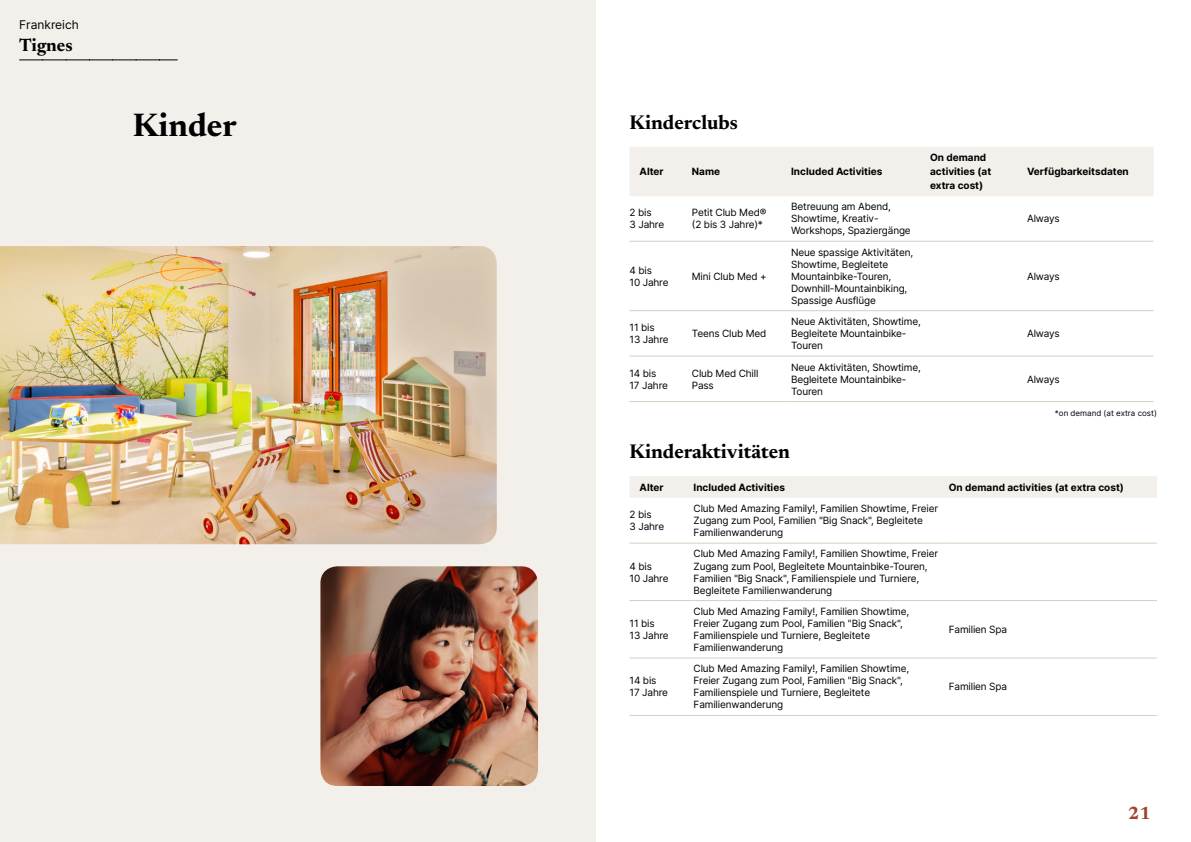
<style>
.page{position:relative;width:1191px;height:842px;background:#fff}
.page>*{position:absolute;margin:0;border:0;box-sizing:border-box;transform-origin:0 0}
.t1{font:700 33px "Newsreader 24 pt";color:#000}
.t2{font:700 20px "Newsreader 24 pt";color:#000}
.t3{font:700 18px "Newsreader 24 pt";color:#000}
.t4{font:700 18px "Newsreader 24 pt";color:#9d432c}
.t5{font:12px "Inter";color:#000}
.t6{font:10px/12px "Inter";letter-spacing:-.015em;color:#000}
.t7{font:700 10px/14px "Inter";color:#000}
.t8{font:8px "Inter";color:#000}
</style>
<div class="page">
<div style="left:0;top:0;width:595px;height:842px;background:#f3f0ec"></div>
<img style="left:0;top:246px;width:497px;height:298px">
<img style="left:320px;top:566px;width:218px;height:220px">
<svg style="left:20px;top:60px;width:157px;height:1px"></svg>
<div style="left:630px;top:147px;width:523px;height:49px;background:#f3f0ec"></div>
<hr style="left:629px;top:241px;width:63px;height:1px;background:#d7cdc1">
<hr style="left:692px;top:241px;width:99px;height:1px;background:#d7cdc1">
<hr style="left:791px;top:241px;width:139px;height:1px;background:#d7cdc1">
<hr style="left:930px;top:241px;width:97px;height:1px;background:#d7cdc1">
<hr style="left:1027px;top:241px;width:126px;height:1px;background:#d7cdc1">
<hr style="left:629px;top:310px;width:63px;height:1px;background:#d7cdc1">
<hr style="left:692px;top:310px;width:99px;height:1px;background:#d7cdc1">
<hr style="left:791px;top:310px;width:139px;height:1px;background:#d7cdc1">
<hr style="left:930px;top:310px;width:97px;height:1px;background:#d7cdc1">
<hr style="left:1027px;top:310px;width:126px;height:1px;background:#d7cdc1">
<hr style="left:629px;top:356px;width:63px;height:1px;background:#d7cdc1">
<hr style="left:692px;top:356px;width:99px;height:1px;background:#d7cdc1">
<hr style="left:791px;top:356px;width:139px;height:1px;background:#d7cdc1">
<hr style="left:930px;top:356px;width:97px;height:1px;background:#d7cdc1">
<hr style="left:1027px;top:356px;width:126px;height:1px;background:#d7cdc1">
<hr style="left:629px;top:401px;width:63px;height:1px;background:#d7cdc1">
<hr style="left:692px;top:401px;width:99px;height:1px;background:#d7cdc1">
<hr style="left:791px;top:401px;width:139px;height:1px;background:#d7cdc1">
<hr style="left:930px;top:401px;width:97px;height:1px;background:#d7cdc1">
<hr style="left:1027px;top:401px;width:126px;height:1px;background:#d7cdc1">
<div style="left:630px;top:476px;width:527px;height:22px;background:#f3f0ec"></div>
<hr style="left:629px;top:543px;width:64px;height:1px;background:#d7cdc1">
<hr style="left:693px;top:543px;width:255px;height:1px;background:#d7cdc1">
<hr style="left:948px;top:543px;width:209px;height:1px;background:#d7cdc1">
<hr style="left:629px;top:600px;width:64px;height:1px;background:#d7cdc1">
<hr style="left:693px;top:600px;width:255px;height:1px;background:#d7cdc1">
<hr style="left:948px;top:600px;width:209px;height:1px;background:#d7cdc1">
<hr style="left:629px;top:657px;width:64px;height:1px;background:#d7cdc1">
<hr style="left:693px;top:657px;width:255px;height:1px;background:#d7cdc1">
<hr style="left:948px;top:657px;width:209px;height:1px;background:#d7cdc1">
<hr style="left:629px;top:715px;width:64px;height:1px;background:#d7cdc1">
<hr style="left:693px;top:715px;width:255px;height:1px;background:#d7cdc1">
<hr style="left:948px;top:715px;width:209px;height:1px;background:#d7cdc1">
<p class="t5" style="left:19px;top:15px;width:61px">Frankreich</p>
<h3 class="t3" style="left:19px;top:32px;width:55px">Tignes</h3>
<h1 class="t1" style="left:133px;top:101px;width:105px">Kinder</h1>
<h2 class="t2" style="left:629px;top:108px;width:110px">Kinderclubs</h2>
<p class="t7" style="left:639px;top:164px;width:26px">Alter</p>
<p class="t7" style="left:692px;top:164px;width:30px">Name</p>
<p class="t7" style="left:791px;top:164px;width:93px">Included Activities</p>
<p class="t6" style="left:629px;top:206px;width:36px">2 bis<br>3 Jahre</p>
<p class="t6" style="left:692px;top:206px;width:76px">Petit Club Med® (2 bis 3 Jahre)*</p>
<p class="t6" style="left:791px;top:200px;width:121px">Betreuung am Abend,<br>Showtime, Kreativ-<br>Workshops, Spaziergänge</p>
<p class="t6" style="left:629px;top:264px;width:41px">4 bis<br>10 Jahre</p>
<p class="t6" style="left:692px;top:270px;width:76px">Mini Club Med +</p>
<p class="t6" style="left:629px;top:321px;width:41px">11 bis<br>13 Jahre</p>
<p class="t6" style="left:692px;top:327px;width:76px">Teens Club Med</p>
<p class="t6" style="left:791px;top:246px;width:124px">Neue spassige Aktivitäten,<br>Showtime, Begleitete<br>Mountainbike-Touren,<br>Downhill-Mountainbiking,<br>Spassige Ausflüge</p>
<p class="t6" style="left:791px;top:315px;width:131px">Neue Aktivitäten, Showtime,<br>Begleitete Mountainbike-<br>Touren</p>
<p class="t6" style="left:629px;top:367px;width:40px">14 bis<br>17 Jahre</p>
<p class="t6" style="left:692px;top:367px;width:68px">Club Med Chill<br>Pass</p>
<p class="t6" style="left:791px;top:361px;width:131px">Neue Aktivitäten, Showtime,<br>Begleitete Mountainbike-<br>Touren</p>
<p class="t7" style="left:930px;top:150px;width:63px">On demand activities (at extra cost)</p>
<p class="t7" style="left:1027px;top:164px;width:103px">Verfügbarkeitsdaten</p>
<p class="t6" style="left:1027px;top:212px;width:34px">Always</p>
<p class="t6" style="left:1027px;top:270px;width:34px">Always</p>
<p class="t6" style="left:1027px;top:327px;width:34px">Always</p>
<p class="t6" style="left:1027px;top:373px;width:34px">Always</p>
<p class="t8" style="left:1055px;top:407px;width:104px">*on demand (at extra cost)</p>
<h2 class="t2" style="left:629px;top:437px;width:162px">Kinderaktivitäten</h2>
<p class="t7" style="left:639px;top:480px;width:26px">Alter</p>
<p class="t7" style="left:693px;top:480px;width:93px">Included Activities</p>
<p class="t7" style="left:948px;top:480px;width:177px">On demand activities (at extra cost)</p>
<p class="t6" style="left:629px;top:508px;width:36px">2 bis<br>3 Jahre</p>
<p class="t6" style="left:693px;top:502px;width:246px">Club Med Amazing Family!, Familien Showtime, Freier<br>Zugang zum Pool, Familien "Big Snack", Begleitete<br>Familienwanderung</p>
<p class="t6" style="left:629px;top:560px;width:41px">4 bis<br>10 Jahre</p>
<p class="t6" style="left:693px;top:548px;width:246px">Club Med Amazing Family!, Familien Showtime, Freier Zugang zum Pool, Begleitete Mountainbike-Touren, Familien "Big Snack", Familienspiele und Turniere, Begleitete Familienwanderung</p>
<p class="t6" style="left:629px;top:617px;width:41px">11 bis<br>13 Jahre</p>
<p class="t6" style="left:693px;top:605px;width:217px">Club Med Amazing Family!, Familien Showtime, Freier Zugang zum Pool, Familien "Big Snack", Familienspiele und Turniere, Begleitete Familienwanderung</p>
<p class="t6" style="left:629px;top:674px;width:40px">14 bis<br>17 Jahre</p>
<p class="t6" style="left:693px;top:662px;width:217px">Club Med Amazing Family!, Familien Showtime, Freier Zugang zum Pool, Familien "Big Snack", Familienspiele und Turniere, Begleitete Familienwanderung</p>
<p class="t6" style="left:948px;top:623px;width:60px">Familien Spa</p>
<p class="t6" style="left:948px;top:680px;width:60px">Familien Spa</p>
<h3 class="t4" style="left:1128px;top:800px;width:24px">21</h3>
</div>
